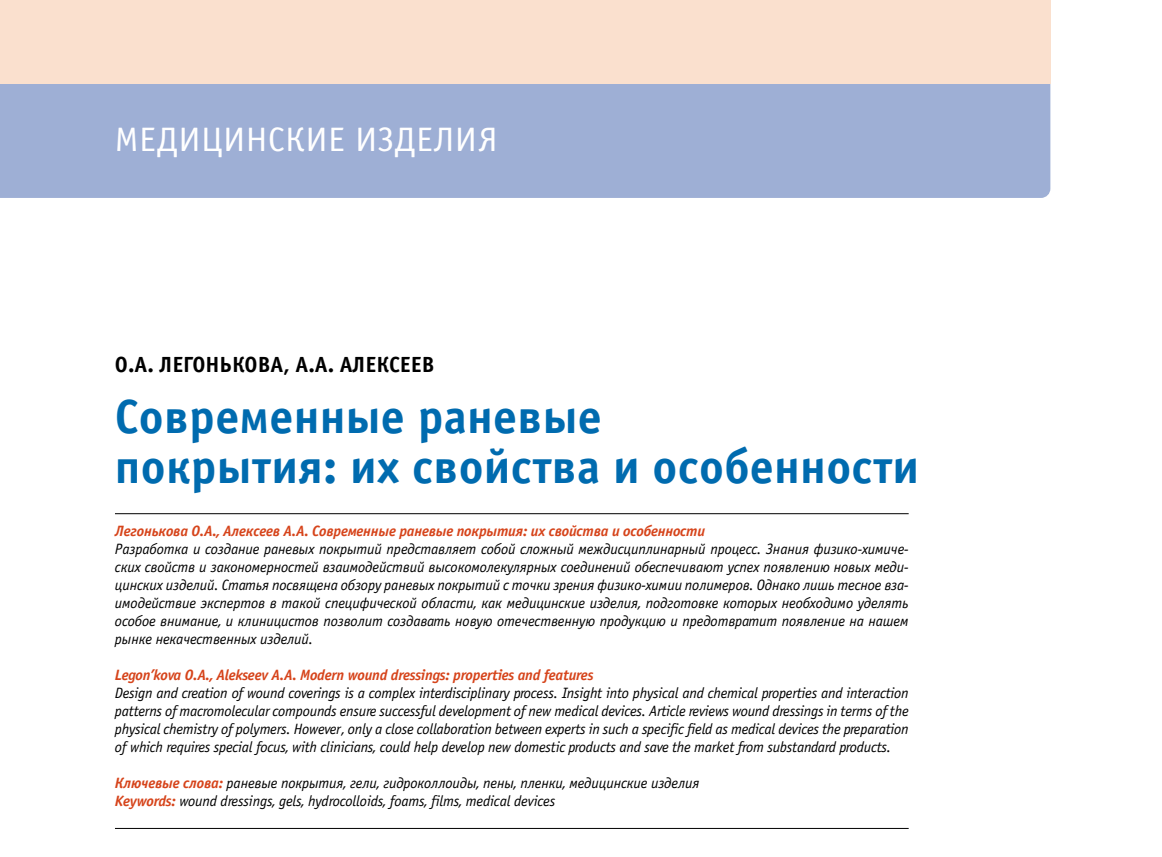
<style>
.page{position:relative;width:1162px;height:857px;background:#fff}
.page>*{position:absolute;margin:0;border:0;box-sizing:border-box;transform-origin:0 0}
.t1{font:700 48px/50px "Officina Sans C";letter-spacing:.005em;color:#006baf}
.t2{font:34px "Officina Sans C";letter-spacing:.01em;color:#fff;scale:1.05 1}
.t3{font:700 22px "Officina Sans C";color:#000}
.t4{font:italic 15px/18px "Officina Sans C";letter-spacing:-.01em;color:#000;text-align:justify}
.t5{font:italic 700 15px "Officina Sans C";letter-spacing:-.015em;color:#d6441b}
.s1{font-weight:700;color:#d6441b}
</style>
<div class="page">
<div style="left:0;top:83px;width:1050px;height:115px;background:#9eafd5"></div>
<div style="left:0;top:0;width:1050px;height:83px;background:#fae0ce"></div>
<hr style="left:115px;top:513px;width:794px;height:1px;background:#000">
<hr style="left:115px;top:828px;width:794px;height:1px;background:#000">
<h2 class="t2" style="left:115px;top:127px;width:366px">МЕДИЦИНСКИЕ ИЗДЕЛИЯ</h2>
<h3 class="t3" style="left:115px;top:357px;width:321px">О.А. ЛЕГОНЬКОВА, А.А. АЛЕКСЕЕВ</h3>
<h1 class="t1" style="left:115px;top:397px;width:806px">Современные раневые<br>покрытия: их свойства и особенности</h1>
<p class="t5" style="left:115px;top:525px;width:592px">Легонькова О.А., Алексеев А.А. Современные раневые покрытия: их свойства и особенности</p>
<p class="t4" style="left:115px;top:541px;width:795px">Разработка и создание раневых покрытий представляет собой сложный междисциплинарный процесс. Знания физико-химиче&shy;ских свойств и закономерностей взаимодействий высокомолекулярных соединений обеспечивают успех появлению новых меди&shy;цинских изделий. Статья посвящена обзору раневых покрытий с точки зрения физико-химии полимеров. Однако лишь тесное вза&shy;имодействие экспертов в такой специфической области, как медицинские изделия, подготовке которых необходимо уделять особое внимание, и клиницистов позволит создавать новую отечественную продукцию и предотвратит появление на нашем рынке некачественных изделий.</p>
<p class="t5" style="left:115px;top:669px;width:480px">Legon’kova O.A., Alekseev A.A. Modern wound dressings: properties and features</p>
<p class="t4" style="left:115px;top:685px;width:795px">Design and creation of wound coverings is a complex interdisciplinary process. Insight into physical and chemical properties and interaction patterns of macromolecular compounds ensure successful development of new medical devices. Article reviews wound dressings in terms of the physical chemistry of polymers. However, only a close collaboration between experts in such a specific field as medical devices the preparation of which requires special focus, with clinicians, could help develop new domestic products and save the market from substandard products.</p>
<p class="t4" style="left:115px;top:775px;width:586px"><span class="s1">Ключевые слова:</span> раневые покрытия, гели, гидроколлоиды, пены, пленки, медицинские изделия<br><span class="s1">Keywords:</span> wound dressings, gels, hydrocolloids, foams, films, medical devices</p>
</div>
